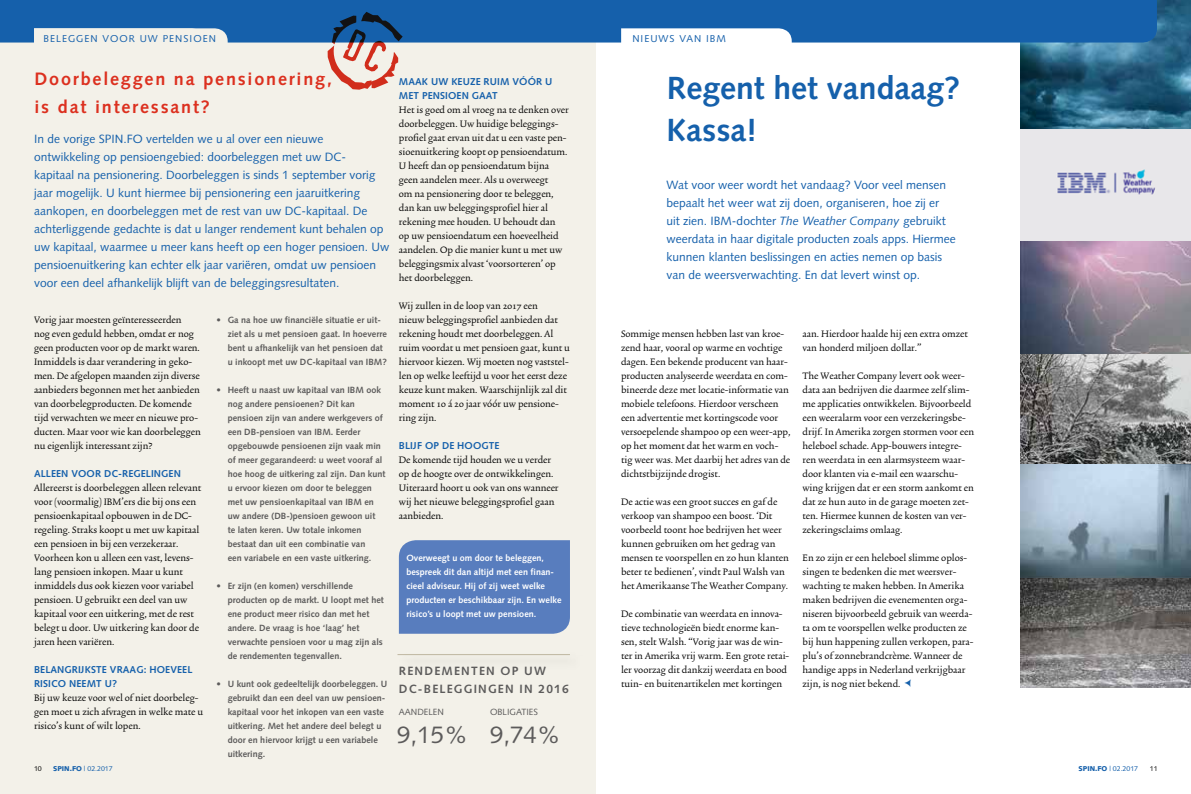
<style>
.page{position:relative;width:1191px;height:794px;background:#fff}
.page>*{position:absolute;margin:0;border:0;box-sizing:border-box;transform-origin:0 0}
.t1{font:700 32px/42px "Syntax";color:#1560ab}
.t2{font:24px "Syntax";color:#5c5b5b}
.t3{font:700 18px/28px "Syntax";letter-spacing:.1em;color:#dc301f}
.t4{font:12px/18px "Syntax";color:#1560ab}
.t5{font:700 12px/18px "Syntax";letter-spacing:.1em;color:#5c5b5b}
.t6{font:11px/14px "Trinite No 2 Rom Wid";color:#000}
.t7{font:700 10px/14px "Syntax";letter-spacing:.01em;color:#1560ab}
.t8{font:10px "Syntax";letter-spacing:.1em;color:#1560ab}
.t9{font:700 9px/14px "Syntax";color:#5c5b5b}
.t10{font:700 9px/14px "Syntax";color:#fff}
.t11{font:9px "Syntax";color:#5c5b5b}
.t12{font:7px "Syntax";color:#1560ab}
.t13{font:7px "Syntax";color:#000}
.s1{font-style:italic}
.s2{font-family:"Trinite No 2 Med Wid";font-size:24px;color:#1560ab}
.s3{font-weight:900}
</style>
<div class="page">
<img style="left:1020px;top:0;width:171px;height:575px">
<div style="left:0;top:0;width:595px;height:794px;background:#f3f1e9"></div>
<svg style="left:0;top:0;width:1157px;height:43px;background:#2369b0"></svg>
<svg style="left:34px;top:28px;width:194px;height:15px"></svg>
<hr style="left:397px;top:654px;width:173px;height:1px;background:#bfb7a1">
<div style="left:399px;top:540px;width:171px;height:94px;background:#587dbe"></div>
<img style="left:1020px;top:575px;width:171px;height:112px">
<svg style="left:328px;top:12px;width:75px;height:78px"></svg>
<p class="t8" style="left:43px;top:32px;width:174px">BELEGGEN VOOR UW PENSIOEN</p>
<h3 class="t3" style="left:34px;top:64px;width:299px">Doorbeleggen na pensionering, is dat interessant?</h3>
<p class="t4" style="left:34px;top:130px;width:357px">In de vorige SPIN.FO vertelden we u al over een nieuwe ontwikkeling op pensioengebied: doorbeleggen met uw DC-<br>kapitaal na pensionering. Doorbeleggen is sinds 1 september vorig jaar mogelijk. U kunt hiermee bij pensionering een jaaruitkering aankopen, en doorbeleggen met de rest van uw DC-kapitaal. De achterliggende gedachte is dat u langer rendement kunt behalen op uw kapitaal, waarmee u meer kans heeft op een hoger pensioen. Uw pensioenuitkering kan echter elk jaar variëren, omdat uw pensioen voor een deel afhankelijk blijft van de beleggingsresultaten.</p>
<p class="t6" style="left:34px;top:313px;width:168px">Vorig jaar moesten geïnteresseerden<br>nog even geduld hebben, omdat er nog geen producten voor op de markt waren.<br>Inmiddels is daar verandering in geko&shy;men. De afgelopen maanden zijn diverse aanbieders begonnen met het aanbieden van doorbelegproducten. De komende tijd verwachten we meer en nieuwe pro&shy;ducten. Maar voor wie kan doorbeleggen nu eigenlijk interessant zijn?</p>
<p class="t7" style="left:34px;top:466px;width:148px">ALLEEN VOOR DC-REGELINGEN</p>
<p class="t6" style="left:34px;top:481px;width:169px">Allereerst is doorbeleggen alleen relevant voor (voormalig) IBM’ers die bij ons een pensioenkapitaal opbouwen in de DC&shy;regeling. Straks koopt u met uw kapitaal een pensioen in bij een verzekeraar.<br>Voorheen kon u alleen een vast, levens&shy;lang pensioen inkopen. Maar u kunt inmiddels dus ook kiezen voor variabel pensioen. U gebruikt een deel van uw kapitaal voor een uitkering, met de rest belegt u door. Uw uitkering kan door de jaren heen variëren.</p>
<p class="t7" style="left:34px;top:662px;width:160px">BELANGRIJKSTE VRAAG: HOEVEEL<br>RISICO NEEMT U?</p>
<p class="t6" style="left:34px;top:691px;width:171px">Bij uw keuze voor wel of niet doorbeleg&shy;gen moet u zich afvragen in welke mate u risico’s kunt of wilt lopen.</p>
<p class="t9" style="left:228px;top:312px;width:161px;text-indent:-11px">• Ga na hoe uw financiële situatie er uit&shy;ziet als u met pensioen gaat. In hoeverre bent u afhankelijk van het pensioen dat u inkoopt met uw DC-kapitaal van IBM?</p>
<p class="t9" style="left:228px;top:382px;width:159px;text-indent:-11px">• Heeft u naast uw kapitaal van IBM ook nog andere pensioenen? Dit kan pensioen zijn van andere werkgevers of een DB-pensioen van IBM. Eerder opgebouwde pensioenen zijn vaak min of meer gegarandeerd: u weet vooraf al hoe hoog de uitkering zal zijn. Dan kunt u ervoor kiezen om door te beleggen met uw pensioenkapitaal van IBM en uw andere (DB-)pensioen gewoon uit<br>te laten keren. Uw totale inkomen bestaat dan uit een combinatie van<br>een variabele en een vaste uitkering.</p>
<p class="t9" style="left:228px;top:579px;width:158px;text-indent:-11px">• Er zijn (en komen) verschillende producten op de markt. U loopt met het ene product meer risico dan met het andere. De vraag is hoe ‘laag’ het verwachte pensioen voor u mag zijn als de rendementen tegenvallen.</p>
<p class="t9" style="left:228px;top:677px;width:161px;text-indent:-11px">• U kunt ook gedeeltelijk doorbeleggen. U gebruikt dan een deel van uw pensioen&shy;kapitaal voor het inkopen van een vaste uitkering. Met het andere deel belegt u door en hiervoor krijgt u een variabele uitkering.</p>
<p class="t7" style="left:399px;top:74px;width:155px">MAAK UW KEUZE RUIM VÓÓR U<br>MET PENSIOEN GAAT</p>
<p class="t6" style="left:399px;top:103px;width:171px">Het is goed om al vroeg na te denken over doorbeleggen. Uw huidige beleggings&shy;profiel gaat ervan uit dat u een vaste pen&shy;sioenuitkering koopt op pensioendatum.<br>U heeft dan op pensioendatum bijna geen aandelen meer. Als u overweegt<br>om na pensionering door te beleggen, dan kan uw beleggingsprofiel hier al rekening mee houden. U behoudt dan op uw pensioendatum een hoeveelheid aandelen. Op die manier kunt u met uw beleggingsmix alvast ‘voorsorteren’ op het doorbeleggen.</p>
<p class="t6" style="left:399px;top:299px;width:173px">Wij zullen in de loop van 2017 een<br>nieuw beleggingsprofiel aanbieden dat rekening houdt met doorbeleggen. Al ruim voordat u met pensioen gaat, kunt u hiervoor kiezen. Wij moeten nog vaststel&shy;len op welke leeftijd u voor het eerst deze keuze kunt maken. Waarschijnlijk zal dit moment 10 á 20 jaar vóór uw pensione&shy;ring zijn.</p>
<p class="t7" style="left:399px;top:438px;width:102px">BLIJF OP DE HOOGTE</p>
<p class="t6" style="left:399px;top:453px;width:161px">De komende tijd houden we u verder op de hoogte over de ontwikkelingen.<br>Uiteraard hoort u ook van ons wanneer wij het nieuwe beleggingsprofiel gaan aanbieden.</p>
<p class="t10" style="left:406px;top:550px;width:157px">Overweegt u om door te beleggen, bespreek dit dan altijd met een finan&shy;cieel adviseur. Hij of zij weet welke producten er beschikbaar zijn. En welke risico’s u loopt met uw pensioen.</p>
<p class="t5" style="left:399px;top:662px;width:171px">RENDEMENTEN OP UW<br>DC-BELEGGINGEN IN 2016</p>
<p class="t11" style="left:399px;top:706px;width:46px">AANDELEN</p>
<h2 class="t2" style="left:397px;top:720px;width:165px">9,15% 9,74%</h2>
<p class="t11" style="left:490px;top:706px;width:49px">OBLIGATIES</p>
<p class="t8" style="left:632px;top:33px;width:95px">NIEUWS VAN IBM</p>
<h1 class="t1" style="left:666px;top:67px;width:295px">Regent het vandaag?<br>Kassa!</h1>
<p class="t4" style="left:666px;top:176px;width:291px">Wat voor weer wordt het vandaag? Voor veel mensen bepaalt het weer wat zij doen, organiseren, hoe zij er<br>uit zien. IBM-dochter <span class="s1">The Weather Company</span> gebruikt weerdata in haar digitale producten zoals apps. Hiermee kunnen klanten beslissingen en acties nemen op basis van de weersverwachting. En dat levert winst op.</p>
<p class="t6" style="left:621px;top:327px;width:171px">Sommige mensen hebben last van kroe&shy;zend haar, vooral op warme en vochtige dagen. Een bekende producent van haar&shy;producten analyseerde weerdata en com&shy;bineerde deze met locatie-informatie van mobiele telefoons. Hierdoor verscheen een advertentie met kortingscode voor versoepelende shampoo op een weer-app, op het moment dat het warm en voch&shy;tig weer was. Met daarbij het adres van de dichtstbijzijnde drogist.</p>
<p class="t6" style="left:621px;top:495px;width:169px">De actie was een groot succes en gaf de verkoop van shampoo een boost. ‘Dit voorbeeld toont hoe bedrijven het weer kunnen gebruiken om het gedrag van mensen te voorspellen en zo hun klanten beter te bedienen’, vindt Paul Walsh van het Amerikaanse The Weather Company.</p>
<p class="t6" style="left:621px;top:607px;width:170px">De combinatie van weerdata en innova&shy;tieve technologieën biedt enorme kan&shy;sen, stelt Walsh. “Vorig jaar was de win&shy;ter in Amerika vrij warm. Een grote retai&shy;ler voorzag dit dankzij weerdata en bood tuin- en buitenartikelen met kortingen</p>
<p class="t6" style="left:802px;top:327px;width:167px">aan. Hierdoor haalde hij een extra omzet van honderd miljoen dollar.”</p>
<p class="t6" style="left:802px;top:369px;width:173px">The Weather Company levert ook weer&shy;data aan bedrijven die daarmee zelf slim&shy;me applicaties ontwikkelen. Bijvoorbeeld een weeralarm voor een verzekeringsbe&shy;drijf. In Amerika zorgen stormen voor een heleboel schade. App-bouwers integre&shy;ren weerdata in een alarmsysteem waar&shy;door klanten via e-mail een waarschu&shy;wing krijgen dat er een storm aankomt en dat ze hun auto in de garage moeten zet&shy;ten. Hiermee kunnen de kosten van ver&shy;zekeringsclaims omlaag.</p>
<p class="t6" style="left:802px;top:551px;width:173px">En zo zijn er een heleboel slimme oplos&shy;singen te bedenken die met weersver&shy;wachting te maken hebben. In Amerika maken bedrijven die evenementen orga&shy;niseren bijvoorbeeld gebruik van weerda&shy;ta om te voorspellen welke producten ze bij hun happening zullen verkopen, para&shy;plu’s of zonnebrandcrème. Wanneer de handige apps in Nederland verkrijgbaar zijn, is nog niet bekend. <span class="s2">&lt;</span></p>
<p class="t13" style="left:34px;top:764px;width:9px">10</p>
<p class="t12" style="left:53px;top:764px;width:61px"><span class="s3">SPIN.FO</span> | 02.2017</p>
<p class="t12" style="left:1078px;top:764px;width:61px"><span class="s3">SPIN.FO</span> | 02.2017</p>
<p class="t13" style="left:1149px;top:764px;width:9px">11</p>
</div>
